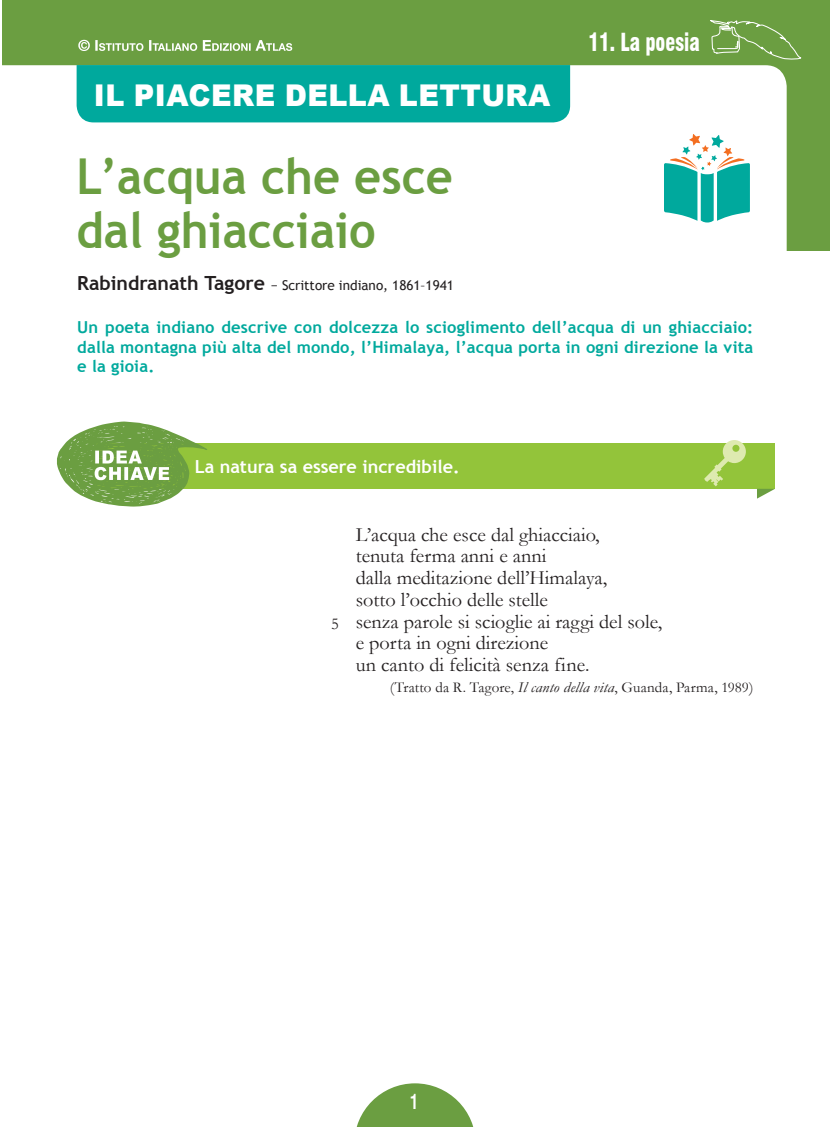
<style>
.page{position:relative;width:830px;height:1127px;background:#fff}
.page>*{position:absolute;margin:0;border:0;box-sizing:border-box;transform-origin:0 0}
.t1{font:700 49.5px/53.7px "Trebuchet MS";color:#6b9e41;scale:.95 1}
.t2{font:900 30px "Arial";letter-spacing:.015em;color:#fff;scale:.95 1}
.t3{font:900 condensed 24.3px "Swiss 721 BT";color:#fff;scale:.82 1}
.t4{font:20.25px/21.8px "Garamond";color:#231f20}
.t5{font:700 condensed 19.8px "Swiss 721 BT";color:#fff;scale:.82 1}
.t6{font:700 18px "Trebuchet MS";color:#fff}
.t7{font:700 16.5px/19.8px "Trebuchet MS";letter-spacing:.01em;color:#00a99d;text-align:justify}
.t8{font:16.5px "Garamond";color:#231f20}
.t9{font:15px "Garamond";letter-spacing:.005em;color:#231f20}
.t10{font:13.5px "Trebuchet MS";color:#231f20}
.s1{font-weight:700;font-size:19.5px}
.s2{font-style:italic}
</style>
<div class="page">
<div style="left:2px;top:0;width:827px;height:251px;background:#6b9e41"></div>
<svg style="left:2px;top:65px;width:784px;height:425px"></svg>
<svg style="left:702px;top:20px;width:100px;height:52px"></svg>
<div style="left:77px;top:65px;width:493px;height:57px;background:#00a99d"></div>
<div style="left:94px;top:443px;width:680px;height:46px;background:#93c43a"></div>
<svg style="left:756px;top:489px;width:18px;height:10px"></svg>
<svg style="left:26px;top:406px;width:213px;height:101px"></svg>
<svg style="left:703px;top:440px;width:42px;height:46px"></svg>
<svg style="left:356px;top:1083px;width:118px;height:44px"></svg>
<svg style="left:78px;top:40px;width:214px;height:11px"></svg>
<svg style="left:663px;top:134px;width:86px;height:89px;background:#7acdc4"></svg>
<h2 class="t2" style="left:94px;top:73px;width:482px">IL PIACERE DELLA LETTURA</h2>
<h1 class="t1" style="left:77px;top:149px;width:397px">L’acqua che esce dal ghiacciaio</h1>
<p class="t10" style="left:77px;top:277px;width:378px"><span class="s1">Rabindranath Tagore</span> − Scrittore indiano, 1861–1941</p>
<p class="t3" style="left:588px;top:28px;width:137px">11. La poesia</p>
<p class="t7" style="left:77px;top:317px;width:677px">Un poeta indiano descrive con dolcezza lo scioglimento dell’acqua di un ghiacciaio: dalla montagna più alta del mondo, l’Himalaya, l’acqua porta in ogni direzione la vita e la gioia.</p>
<p class="t6" style="left:195px;top:455px;width:266px">La natura sa essere incredibile.</p>
<p class="t8" style="left:331px;top:612px;width:9px">5</p>
<p class="t4" style="left:355px;top:523px;width:308px">L’acqua che esce dal ghiacciaio,<br>tenuta ferma anni e anni<br>dalla meditazione dell’Himalaya,<br>sotto l’occhio delle stelle<br>senza parole si scioglie ai raggi del sole, e porta in ogni direzione<br>un canto di felicità senza fine.</p>
<p class="t9" style="left:389px;top:677px;width:365px">(Tratto da R. Tagore, <span class="s2">Il canto della vita</span>, Guanda, Parma, 1989)</p>
<p class="t5" style="left:410px;top:1090px;width:11px">1</p>
</div>
